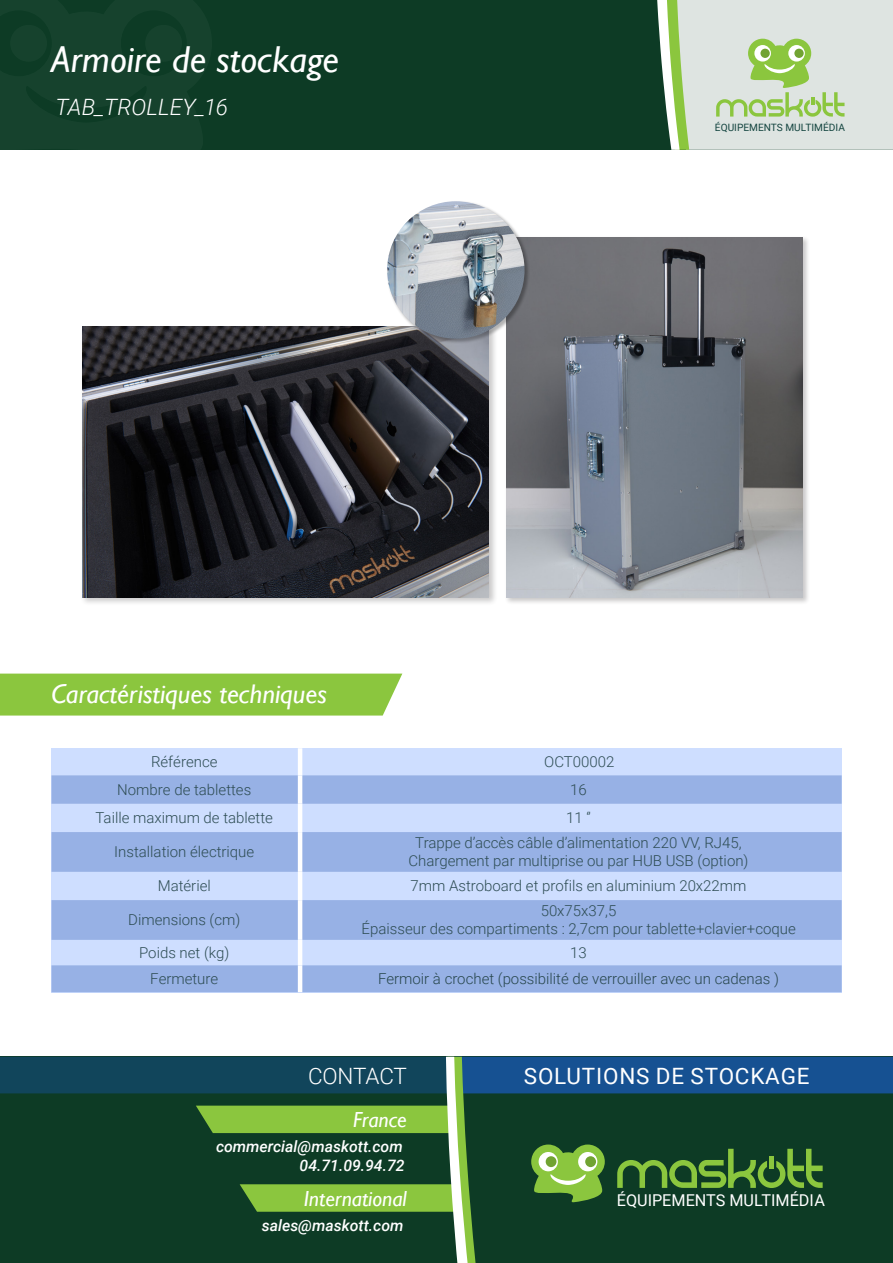
<style>
.page{position:relative;width:893px;height:1263px;background:#fff}
.page>*{position:absolute;margin:0;border:0;box-sizing:border-box;transform-origin:0 0}
.t1{font:italic 37.5px "Gill Sans";color:#fff}
.t2{font:italic 27px "Gill Sans";color:#fff}
.t3{font:22.5px "Roboto";letter-spacing:.035em;color:#fff}
.t4{font:italic 300 22.5px "Roboto";letter-spacing:.005em;color:#fff}
.t5{font:300 22.5px "Roboto";letter-spacing:-.01em;color:#fff}
.t6{font:italic 21.75px "Gill Sans";color:#fff}
.t7{font:16.35px "Roboto";color:#fff}
.t8{font:italic 500 15.75px "Roboto";color:#fff}
.t9{font:300 15px "Roboto";color:#2e4d54}
.t10{font:300 15px "Roboto";color:#28474d}
.t11{font:10.2px "Roboto";color:#13443f}
</style>
<div class="page">
<div style="left:504px;top:235px;width:306px;height:370px;background:#231f20;opacity:.25"></div>
<img style="left:506px;top:237px;width:296px;height:360px">
<svg style="left:0;top:1057px;width:893px;height:206px;background:#1e4e38"></svg>
<div style="left:0;top:0;width:893px;height:150px;background:#0d3b25"></div>
<div style="left:10px;top:25px;width:37px;height:37px;background:#16422d;border-radius:50%"></div>
<div style="left:145px;top:25px;width:37px;height:37px;background:#16422d;border-radius:50%"></div>
<svg style="left:657px;top:0;width:236px;height:150px;background:#cddbc6"></svg>
<div style="left:51px;top:748px;width:791px;height:27px;background:#cedeff"></div>
<svg style="left:51px;top:775px;width:791px;height:217px;background:#abc2ee"></svg>
<hr style="left:298px;top:748px;width:4px;height:27px;background:#fff">
<hr style="left:298px;top:775px;width:4px;height:29px;background:#fff">
<hr style="left:298px;top:804px;width:4px;height:28px;background:#fff">
<hr style="left:298px;top:832px;width:4px;height:40px;background:#fff">
<hr style="left:298px;top:872px;width:4px;height:28px;background:#fff">
<hr style="left:298px;top:900px;width:4px;height:40px;background:#fff">
<hr style="left:298px;top:940px;width:4px;height:25px;background:#fff">
<hr style="left:298px;top:965px;width:4px;height:27px;background:#fff">
<div style="left:0;top:674px;width:402px;height:41px;background:#8bc63e"></div>
<div style="left:80px;top:325px;width:418px;height:282px;background:#231f20;opacity:.25"></div>
<img style="left:82px;top:326px;width:407px;height:271px">
<div style="left:386px;top:200px;width:144px;height:144px;background:#000;opacity:.3"></div>
<img style="left:387px;top:201px;width:138px;height:138px;border-radius:68px">
<p class="t1" style="left:51px;top:37px;width:289px">Armoire de stockage</p>
<p class="t4" style="left:55px;top:92px;width:174px">TAB_TROLLEY_16</p>
<p class="t2" style="left:51px;top:678px;width:277px">Caractéristiques techniques</p>
<p class="t11" style="left:715px;top:120px;width:132px">ÉQUIPEMENTS MULTIMÉDIA</p>
<p class="t9" style="left:151px;top:751px;width:68px">Référence</p>
<p class="t9" style="left:544px;top:751px;width:72px">OCT00002</p>
<p class="t9" style="left:117px;top:779px;width:136px">Nombre de tablettes</p>
<p class="t9" style="left:570px;top:779px;width:18px">16</p>
<p class="t9" style="left:96px;top:807px;width:179px">Taille maximum de tablette</p>
<p class="t9" style="left:566px;top:807px;width:26px">11 ‘’</p>
<p class="t9" style="left:114px;top:841px;width:142px">Installation électrique</p>
<p class="t9" style="left:415px;top:832px;width:328px">Trappe d’accès câble d’alimentation 220 VV, RJ45,</p>
<p class="t9" style="left:408px;top:850px;width:342px">Chargement par multiprise ou par HUB USB (option)</p>
<p class="t9" style="left:158px;top:875px;width:55px">Matériel</p>
<p class="t9" style="left:410px;top:875px;width:337px">7mm Astroboard et profils en aluminium 20x22mm</p>
<p class="t9" style="left:128px;top:909px;width:113px">Dimensions (cm)</p>
<p class="t9" style="left:541px;top:900px;width:77px">50x75x37,5</p>
<p class="t9" style="left:361px;top:918px;width:436px">Épaisseur des compartiments : 2,7cm pour tablette+clavier+coque</p>
<p class="t9" style="left:139px;top:942px;width:92px">Poids net (kg)</p>
<p class="t9" style="left:570px;top:942px;width:18px">13</p>
<p class="t9" style="left:150px;top:968px;width:70px">Fermeture</p>
<p class="t10" style="left:378px;top:968px;width:402px">Fermoir à crochet (possibilité de verrouiller avec un cadenas )</p>
<p class="t5" style="left:308px;top:1060px;width:100px">CONTACT</p>
<p class="t3" style="left:524px;top:1060px;width:287px">SOLUTIONS DE STOCKAGE</p>
<p class="t6" style="left:353px;top:1107px;width:55px">France</p>
<p class="t8" style="left:216px;top:1135px;width:188px">commercial@maskott.com</p>
<p class="t8" style="left:300px;top:1155px;width:106px">04.71.09.94.72</p>
<p class="t6" style="left:304px;top:1185px;width:104px">International</p>
<p class="t8" style="left:262px;top:1214px;width:143px">sales@maskott.com</p>
<p class="t7" style="left:617px;top:1189px;width:210px">ÉQUIPEMENTS MULTIMÉDIA</p>
</div>
